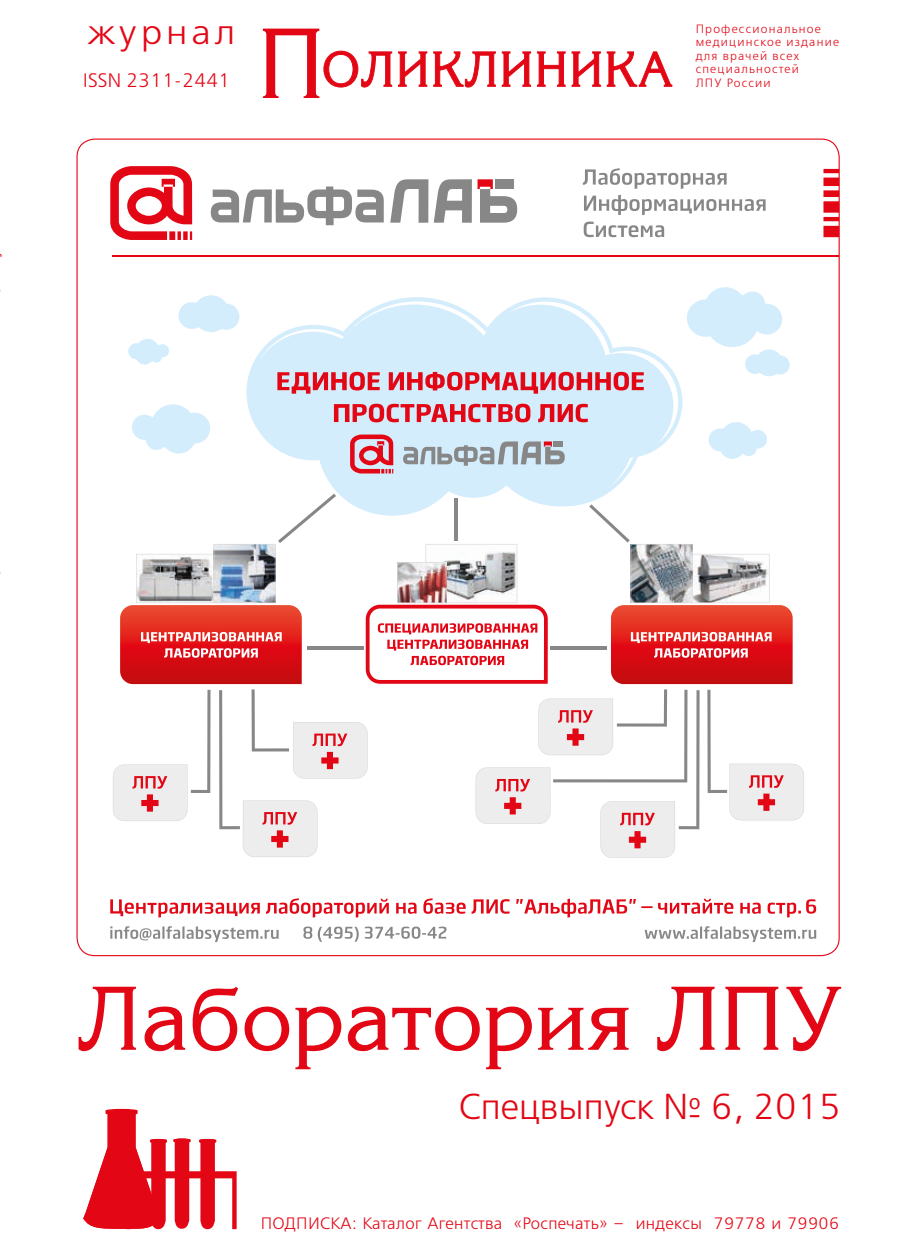
<style>
.page{position:relative;width:912px;height:1246px;background:#fff}
.page>*{position:absolute;margin:0;border:0;box-sizing:border-box;transform-origin:0 0}
.t1{font:90px "Korinna C";color:#e30614}
.t2{font:36px "Free Set C";color:#e30614}
.t3{font:34.5px "Free Set C";letter-spacing:.1em;color:#e30614;scale:1.1 1}
.t4{font:19.5px "Free Set C";color:#e30614}
.t5{font:16.5px "Free Set C";letter-spacing:.02em;color:#e30614}
.t6{font:12px/13.5px "Free Set C";letter-spacing:.1em;color:#e30614}
</style>
<div class="page">
<img style="left:611px;top:605px;width:182px;height:79px">
<img style="left:120px;top:605px;width:182px;height:79px">
<hr style="left:455px;top:497px;width:3px;height:43px;background:#878787">
<svg style="left:246px;top:297px;width:436px;height:136px"></svg>
<svg style="left:248px;top:304px;width:425px;height:211px;fill:#d4edfc"></svg>
<svg style="left:277px;top:372px;width:367px;height:50px;background:#d8a0ae"></svg>
<svg style="left:631px;top:631px;width:140px;height:26px"></svg>
<svg style="left:350px;top:434px;width:43px;height:39px;background:#db7280"></svg>
<svg style="left:403px;top:441px;width:162px;height:24px;background:#afbac2"></svg>
<hr style="left:307px;top:646px;width:56px;height:3px;background:#878787">
<hr style="left:550px;top:646px;width:57px;height:3px;background:#878787">
<svg style="left:709px;top:422px;width:58px;height:36px"></svg>
<svg style="left:132px;top:404px;width:78px;height:49px"></svg>
<svg style="left:687px;top:287px;width:103px;height:89px"></svg>
<svg style="left:141px;top:631px;width:141px;height:26px"></svg>
<svg style="left:128px;top:339px;width:41px;height:25px"></svg>
<svg style="left:178px;top:295px;width:62px;height:37px"></svg>
<svg style="left:113px;top:689px;width:97px;height:131px"></svg>
<svg style="left:219px;top:689px;width:148px;height:167px"></svg>
<svg style="left:476px;top:689px;width:223px;height:168px"></svg>
<svg style="left:707px;top:689px;width:97px;height:131px"></svg>
<svg style="left:136px;top:493px;width:200px;height:110px"></svg>
<svg style="left:365px;top:544px;width:183px;height:139px"></svg>
<svg style="left:589px;top:504px;width:180px;height:99px"></svg>
<hr style="left:112px;top:255px;width:727px;height:2px;background:#e30614">
<svg style="left:823px;top:169px;width:15px;height:68px"></svg>
<svg style="left:110px;top:166px;width:82px;height:74px"></svg>
<svg style="left:390px;top:179px;width:38px;height:44px"></svg>
<svg style="left:434px;top:179px;width:83px;height:44px"></svg>
<svg style="left:211px;top:186px;width:173px;height:39px"></svg>
<svg style="left:583px;top:168px;width:182px;height:69px"></svg>
<svg style="left:644px;top:926px;width:172px;height:15px"></svg>
<svg style="left:303px;top:926px;width:143px;height:15px"></svg>
<svg style="left:110px;top:926px;width:169px;height:15px"></svg>
<svg style="left:110px;top:898px;width:706px;height:19px"></svg>
<svg style="left:263px;top:29px;width:129px;height:69px"></svg>
<svg style="left:398px;top:51px;width:133px;height:37px"></svg>
<svg style="left:537px;top:51px;width:135px;height:36px"></svg>
<svg style="left:83px;top:1108px;width:154px;height:122px"></svg>
<h3 class="t3" style="left:88px;top:12px;width:136px">журнал</h3>
<h3 class="t4" style="left:83px;top:69px;width:149px">ISSN 2311-2441</h3>
<p class="t6" style="left:696px;top:22px;width:145px">Профессиональное медицинское издание для врачей всех специальностей<br>ЛПУ России</p>
<h1 class="t1" style="left:78px;top:968px;width:762px">Лаборатория ЛПУ</h1>
<h2 class="t2" style="left:459px;top:1084px;width:384px">Спецвыпуск № 6, 2015</h2>
<h3 class="t5" style="left:261px;top:1213px;width:580px">ПОДПИСКА: Каталог Агентства «Роспечать» – индексы 79778 и 79906</h3>
</div>
